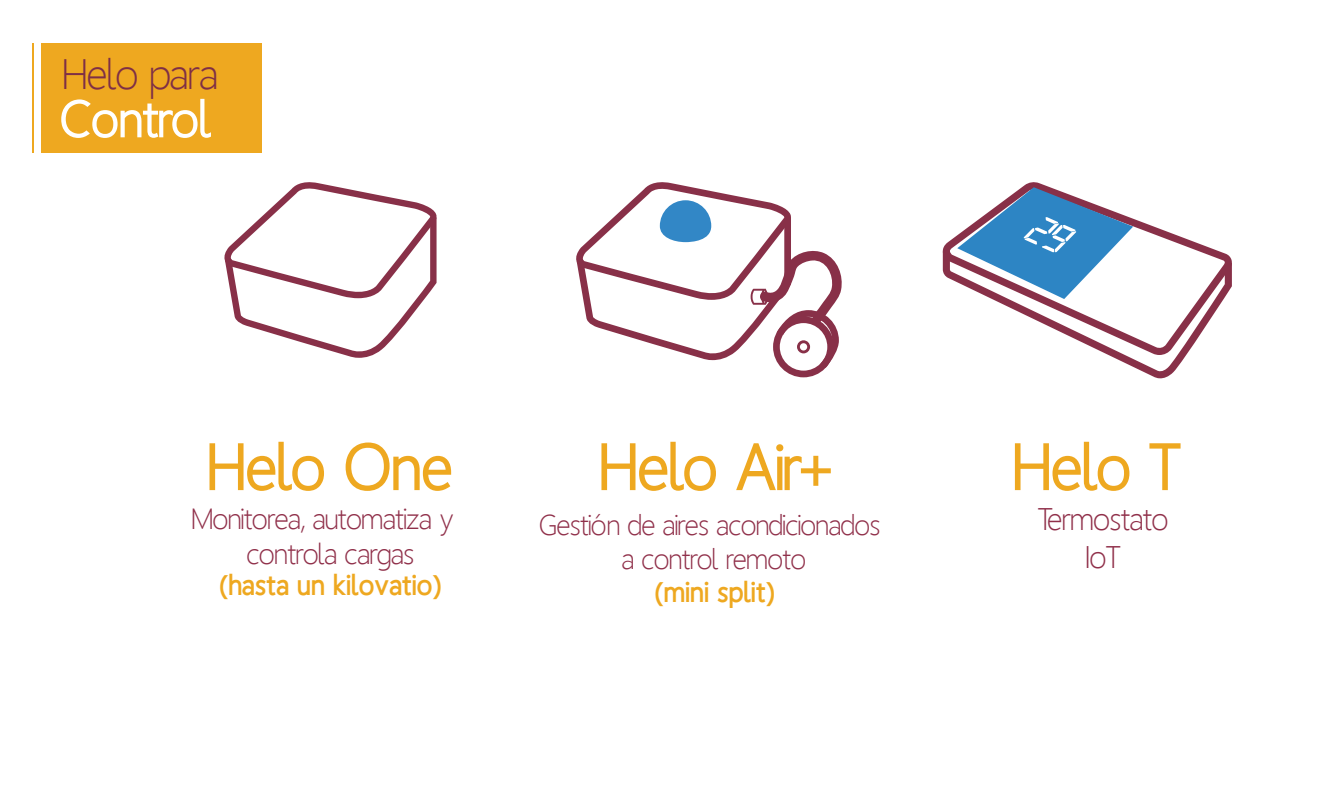
<style>
.page{position:relative;width:1340px;height:792px;background:#fff}
.page>*{position:absolute;margin:0;border:0;box-sizing:border-box;transform-origin:0 0}
.t1{font:700 66.85px "Homizio";color:#eea820}
.t2{font:700 53.2px "Homizio";color:#fff}
.t3{font:300 42.35px "Homizio";color:#7e2f46}
.t4{font:300 31.15px/37.4px "Homizio";color:#90304a;text-align:center}
.t5{font:900 29.57px "Homizio";color:#eea820}
.t6{font:300 29.05px/35px "Homizio";color:#90304a;text-align:center}
.t7{font:300 28.7px/34.3px "Homizio";color:#90304a;text-align:center}
</style>
<div class="page">
<div style="left:41px;top:43px;width:220px;height:109px;background:#eea820"></div>
<hr style="left:33px;top:43px;width:1px;height:109px;background:#eea820">
<svg style="left:224px;top:182px;width:213px;height:175px"></svg>
<svg style="left:576px;top:182px;width:266px;height:195px"></svg>
<svg style="left:942px;top:187px;width:289px;height:191px"></svg>
<h3 class="t3" style="left:63px;top:49px;width:156px">Helo para</h3>
<h2 class="t2" style="left:61px;top:88px;width:151px">Control</h2>
<h1 class="t1" style="left:208px;top:428px;width:247px">Helo One</h1>
<p class="t6" style="left:192px;top:500px;width:263px">Monitorea, automatiza y controla cargas</p>
<p class="t5" style="left:220px;top:567px;width:223px">(hasta un kilovatio)</p>
<h1 class="t1" style="left:600px;top:428px;width:233px">Helo Air+</h1>
<p class="t7" style="left:539px;top:507px;width:342px">Gestión de aires acondicionados a control remoto</p>
<p class="t5" style="left:655px;top:574px;width:121px">(mini split)</p>
<h1 class="t1" style="left:1013px;top:428px;width:169px">Helo T</h1>
<p class="t4" style="left:1038px;top:500px;width:131px">Termostato<br>IoT</p>
</div>
